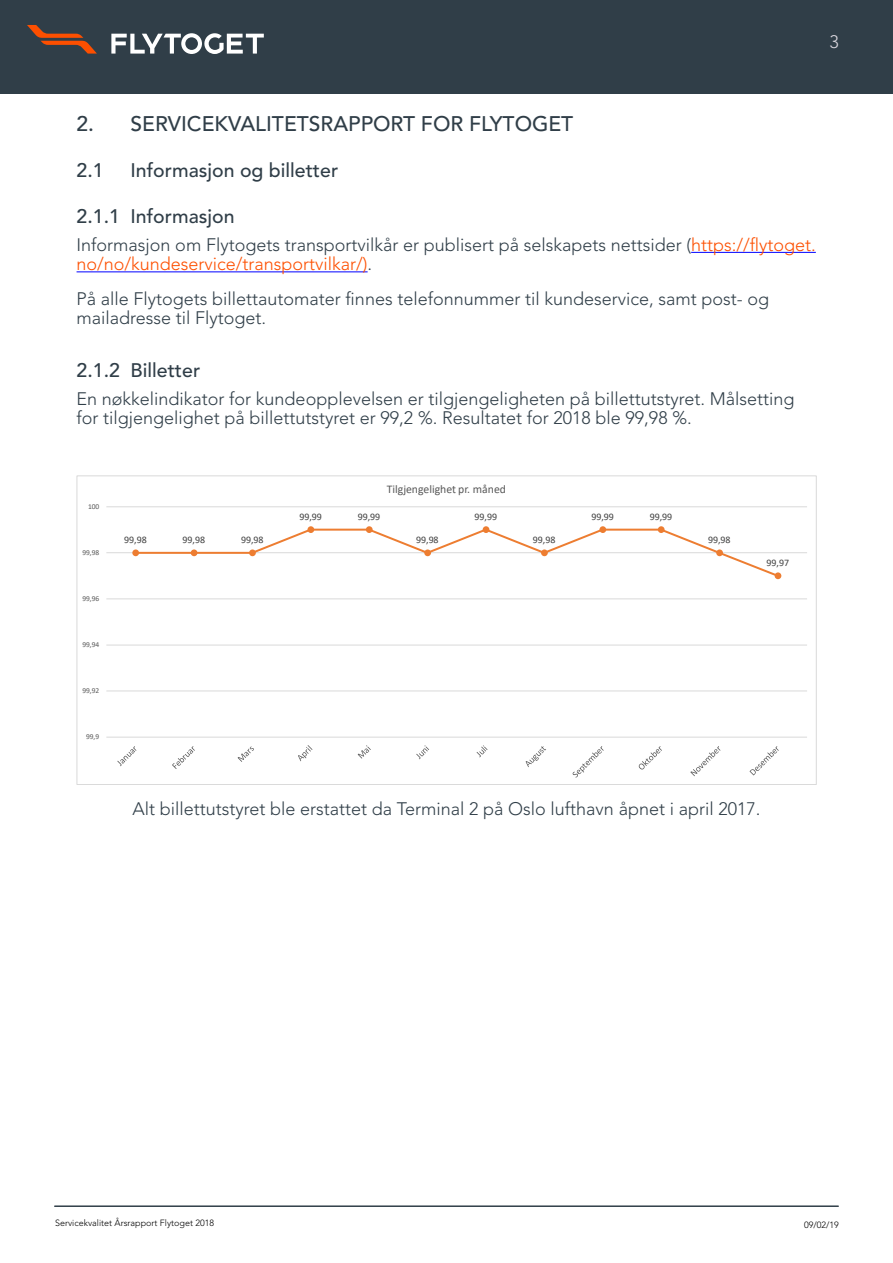
<style>
.page{position:relative;width:893px;height:1263px;background:#fff}
.page>*{position:absolute;margin:0;border:0;box-sizing:border-box;transform-origin:0 0}
.t1{font:500 21px "Avenir LT Std";color:#303e48}
.t2{font:500 19.5px "Avenir LT Std";color:#303e48}
.t3{font:300 18px/19.5px "Avenir LT Std";color:#303e48}
.t4{font:300 18px "Avenir LT Std";color:#dad7de}
.t5{font:11.7px "Calibri";letter-spacing:.005em;color:#595959}
.t6{font:10.05px "Calibri";letter-spacing:-.005em;color:#404040}
.t7{font:300 9px "Avenir LT Std";color:#000}
.t8{font:7.5px "Calibri";letter-spacing:-.005em;color:#595959}
.s1{color:#fd4f00}
</style>
<div class="page">
<div style="left:0;top:0;width:893px;height:94px;background:#303e48"></div>
<hr style="left:55px;top:1205px;width:783px;height:2px;background:#303e48">
<svg style="left:111px;top:33px;width:153px;height:21px"></svg>
<svg style="left:27px;top:25px;width:70px;height:29px"></svg>
<hr style="left:691px;top:252px;width:125px;height:1px;background:#00f">
<hr style="left:77px;top:271px;width:291px;height:1px;background:#00f">
<hr style="left:106px;top:691px;width:701px;height:1px;background:#d9d9d9">
<hr style="left:106px;top:645px;width:701px;height:1px;background:#d9d9d9">
<hr style="left:106px;top:598px;width:701px;height:1px;background:#d9d9d9">
<hr style="left:106px;top:552px;width:701px;height:1px;background:#d9d9d9">
<hr style="left:106px;top:506px;width:701px;height:1px;background:#d9d9d9">
<hr style="left:106px;top:737px;width:701px;height:1px;background:#d9d9d9">
<svg style="left:133px;top:527px;width:643px;height:51px"></svg>
<div style="left:132px;top:549px;width:7px;height:7px;background:#ed7d31;border-radius:50%"></div>
<div style="left:191px;top:549px;width:6px;height:7px;background:#ed7d31;border-radius:50%"></div>
<div style="left:249px;top:549px;width:7px;height:7px;background:#ed7d31;border-radius:50%"></div>
<div style="left:307px;top:526px;width:7px;height:7px;background:#ed7d31;border-radius:50%"></div>
<div style="left:366px;top:526px;width:7px;height:7px;background:#ed7d31;border-radius:50%"></div>
<div style="left:424px;top:549px;width:7px;height:7px;background:#ed7d31;border-radius:50%"></div>
<div style="left:483px;top:526px;width:6px;height:7px;background:#ed7d31;border-radius:50%"></div>
<div style="left:541px;top:549px;width:7px;height:7px;background:#ed7d31;border-radius:50%"></div>
<div style="left:599px;top:526px;width:7px;height:7px;background:#ed7d31;border-radius:50%"></div>
<div style="left:658px;top:526px;width:7px;height:7px;background:#ed7d31;border-radius:50%"></div>
<div style="left:716px;top:549px;width:7px;height:7px;background:#ed7d31;border-radius:50%"></div>
<div style="left:775px;top:572px;width:6px;height:7px;background:#ed7d31;border-radius:50%"></div>
<svg style="left:117px;top:746px;width:19px;height:20px"></svg>
<svg style="left:172px;top:746px;width:23px;height:23px"></svg>
<svg style="left:238px;top:746px;width:16px;height:16px"></svg>
<svg style="left:298px;top:745px;width:14px;height:16px"></svg>
<svg style="left:358px;top:745px;width:13px;height:13px"></svg>
<svg style="left:416px;top:745px;width:13px;height:14px"></svg>
<svg style="left:477px;top:745px;width:10px;height:12px"></svg>
<svg style="left:526px;top:746px;width:20px;height:21px"></svg>
<svg style="left:573px;top:746px;width:31px;height:31px"></svg>
<svg style="left:639px;top:746px;width:23px;height:23px"></svg>
<svg style="left:690px;top:746px;width:30px;height:30px"></svg>
<svg style="left:750px;top:746px;width:29px;height:29px"></svg>
<p class="t4" style="left:830px;top:31px;width:11px">3</p>
<p class="t1" style="left:77px;top:111px;width:498px">2. SERVICEKVALITETSRAPPORT FOR FLYTOGET</p>
<p class="t2" style="left:77px;top:159px;width:29px">2.1</p>
<p class="t2" style="left:131px;top:159px;width:209px">Informasjon og billetter</p>
<p class="t2" style="left:77px;top:205px;width:160px">2.1.1 Informasjon</p>
<p class="t3" style="left:77px;top:235px;width:741px">Informasjon om Flytogets transportvilkår er publisert på selskapets nettsider (<span class="s1">https://flytoget. no/no/kundeservice/transportvilkar/)</span>.</p>
<p class="t3" style="left:77px;top:289px;width:694px">På alle Flytogets billettautomater finnes telefonnummer til kundeservice, samt post- og mailadresse til Flytoget.</p>
<p class="t2" style="left:77px;top:359px;width:125px">2.1.2 Billetter</p>
<p class="t3" style="left:77px;top:389px;width:719px">En nøkkelindikator for kundeopplevelsen er tilgjengeligheten på billettutstyret. Målsetting for tilgjengelighet på billettutstyret er 99,2 %. Resultatet for 2018 ble 99,98 %.</p>
<p class="t8" style="left:88px;top:501px;width:13px">100</p>
<p class="t8" style="left:82px;top:547px;width:19px">99,98</p>
<p class="t8" style="left:82px;top:593px;width:19px">99,96</p>
<p class="t8" style="left:82px;top:639px;width:19px">99,94</p>
<p class="t8" style="left:82px;top:685px;width:19px">99,92</p>
<p class="t8" style="left:86px;top:732px;width:15px">99,9</p>
<p class="t6" style="left:124px;top:533px;width:24px">99,98</p>
<p class="t6" style="left:183px;top:533px;width:24px">99,98</p>
<p class="t6" style="left:241px;top:533px;width:24px">99,98</p>
<p class="t5" style="left:387px;top:481px;width:121px">Tilgjengelighet pr. måned</p>
<p class="t6" style="left:299px;top:510px;width:24px">99,99</p>
<p class="t6" style="left:358px;top:510px;width:24px">99,99</p>
<p class="t6" style="left:416px;top:533px;width:24px">99,98</p>
<p class="t6" style="left:475px;top:510px;width:24px">99,99</p>
<p class="t6" style="left:533px;top:533px;width:24px">99,98</p>
<p class="t6" style="left:591px;top:510px;width:24px">99,99</p>
<p class="t6" style="left:650px;top:510px;width:24px">99,99</p>
<p class="t6" style="left:708px;top:533px;width:24px">99,98</p>
<p class="t6" style="left:766px;top:556px;width:24px">99,97</p>
<p class="t3" style="left:132px;top:799px;width:629px">Alt billettutstyret ble erstattet da Terminal 2 på Oslo lufthavn åpnet i april 2017.</p>
<p class="t7" style="left:55px;top:1217px;width:161px">Servicekvalitet Årsrapport Flytoget 2018</p>
<p class="t7" style="left:804px;top:1219px;width:36px">09/02/19</p>
</div>
